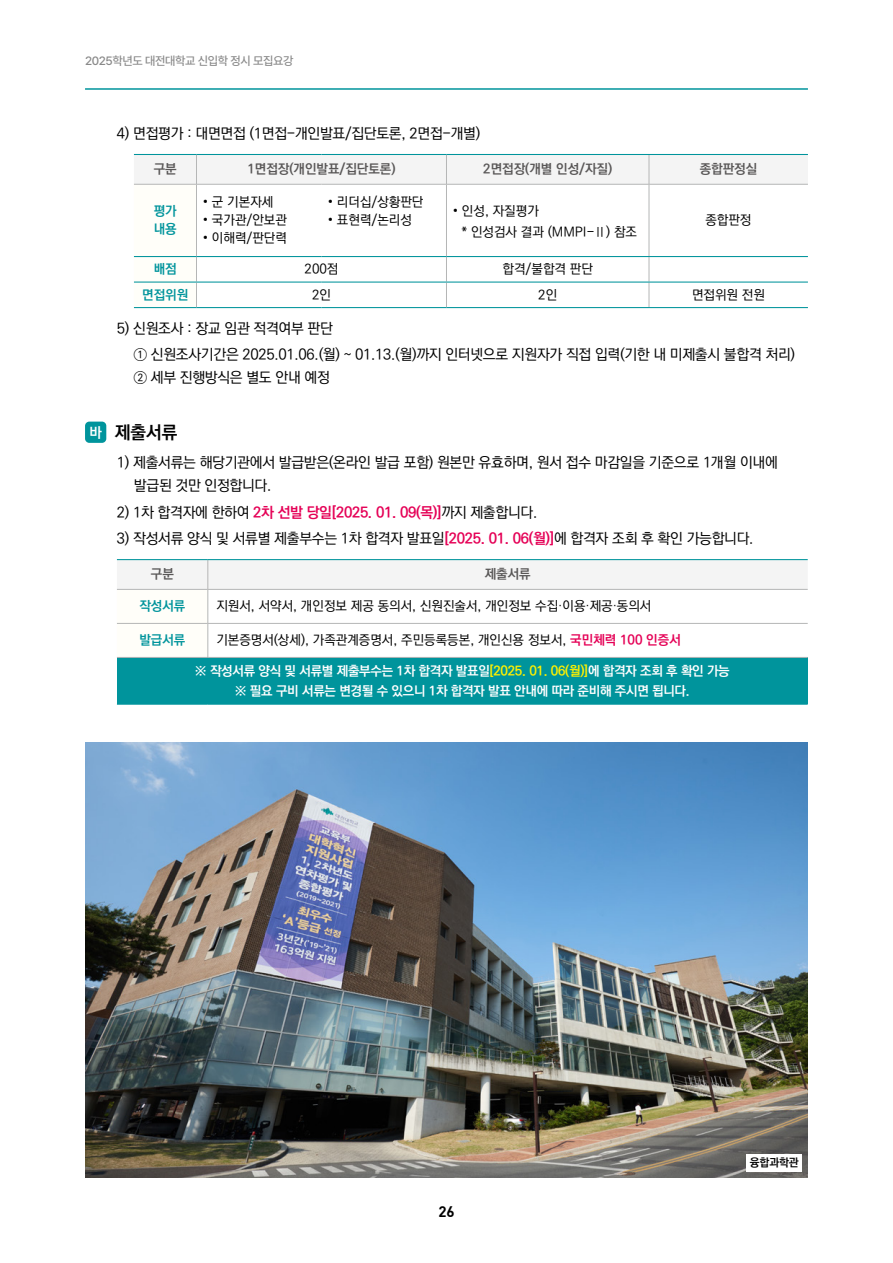
<style>
.page{position:relative;width:893px;height:1263px;background:#fff}
.page>*{position:absolute;margin:0;border:0;box-sizing:border-box;transform-origin:0 0}
.t1{font:18px "Ko Pub World Dotum PB";color:#000}
.t2{font:15px "Dinbol";color:#000}
.t3{font:14.7px/26.7px "Ko Pub World Dotum PM";letter-spacing:-.02em;color:#000}
.t4{font:14.7px "Ko Pub World Dotum PB";letter-spacing:-.02em;color:#e50056}
.t5{font:13.2px/21px "Ko Pub World Dotum PM";color:#000}
.t6{font:13.2px/19.5px "Ko Pub World Dotum PB";letter-spacing:-.02em;color:#fff;text-align:center}
.t7{font:13.2px "Ko Pub World Dotum PB";color:#595757}
.t8{font:13.2px/18px "Ko Pub World Dotum PB";color:#00949c}
.t9{font:500 12px "Pretendard";letter-spacing:-.03em;color:#898989}
.t10{font:11.25px "Ko Pub World Dotum PB";color:#000}
.s1{font-size:14.25px;color:#fff}
.s2{font-family:"Ko Pub World Dotum PM";color:#000}
.s3{font-family:"Ko Pub World Dotum PB";color:#e50056}
.s4{color:#fff100}
</style>
<div class="page">
<hr style="left:85px;top:88px;width:723px;height:2px;background:#00949c">
<svg style="left:134px;top:155px;width:674px;height:152px"></svg>
<hr style="left:134px;top:184px;width:62px;height:1px;background:#b5b6b6">
<hr style="left:196px;top:184px;width:125px;height:1px;background:#b5b6b6">
<hr style="left:321px;top:184px;width:125px;height:1px;background:#b5b6b6">
<hr style="left:446px;top:184px;width:203px;height:1px;background:#b5b6b6">
<hr style="left:649px;top:184px;width:159px;height:1px;background:#b5b6b6">
<hr style="left:134px;top:154px;width:62px;height:1px;background:#00949c">
<hr style="left:196px;top:154px;width:125px;height:1px;background:#00949c">
<hr style="left:321px;top:154px;width:125px;height:1px;background:#00949c">
<hr style="left:446px;top:154px;width:203px;height:1px;background:#00949c">
<hr style="left:649px;top:154px;width:159px;height:1px;background:#00949c">
<hr style="left:134px;top:256px;width:62px;height:1px;background:#00949c">
<hr style="left:196px;top:256px;width:125px;height:1px;background:#00949c">
<hr style="left:321px;top:256px;width:125px;height:1px;background:#00949c">
<hr style="left:446px;top:256px;width:203px;height:1px;background:#00949c">
<hr style="left:649px;top:256px;width:159px;height:1px;background:#00949c">
<hr style="left:134px;top:282px;width:62px;height:1px;background:#00949c">
<hr style="left:196px;top:282px;width:125px;height:1px;background:#00949c">
<hr style="left:321px;top:282px;width:125px;height:1px;background:#00949c">
<hr style="left:446px;top:282px;width:203px;height:1px;background:#00949c">
<hr style="left:649px;top:282px;width:159px;height:1px;background:#00949c">
<hr style="left:134px;top:307px;width:62px;height:1px;background:#00949c">
<hr style="left:196px;top:307px;width:125px;height:1px;background:#00949c">
<hr style="left:321px;top:307px;width:125px;height:1px;background:#00949c">
<hr style="left:446px;top:307px;width:203px;height:1px;background:#00949c">
<hr style="left:649px;top:307px;width:159px;height:1px;background:#00949c">
<div style="left:85px;top:422px;width:21px;height:21px;background:#00949c;border-radius:4px"></div>
<div style="left:117px;top:657px;width:691px;height:47px;background:#00949c"></div>
<svg style="left:117px;top:560px;width:691px;height:97px"></svg>
<hr style="left:208px;top:590px;width:1px;height:33px;background:#b5b6b6">
<hr style="left:208px;top:624px;width:1px;height:33px;background:#b5b6b6">
<hr style="left:117px;top:589px;width:91px;height:1px;background:#b5b6b6">
<hr style="left:208px;top:589px;width:600px;height:1px;background:#b5b6b6">
<hr style="left:117px;top:623px;width:91px;height:1px;background:#b5b6b6">
<hr style="left:208px;top:623px;width:600px;height:1px;background:#b5b6b6">
<hr style="left:117px;top:657px;width:91px;height:1px;background:#b5b6b6">
<hr style="left:208px;top:657px;width:600px;height:1px;background:#b5b6b6">
<hr style="left:117px;top:559px;width:91px;height:1px;background:#00949c">
<hr style="left:208px;top:559px;width:600px;height:1px;background:#00949c">
<hr style="left:117px;top:704px;width:91px;height:1px;background:#00949c">
<hr style="left:208px;top:704px;width:600px;height:1px;background:#00949c">
<img style="left:85px;top:742px;width:723px;height:436px">
<div style="left:746px;top:1154px;width:56px;height:17px;background:#fff"></div>
<p class="t9" style="left:85px;top:53px;width:210px">2025학년도 대전대학교 신입학 정시 모집요강</p>
<p class="t3" style="left:117px;top:121px;width:365px">4) 면접평가 : 대면면접 (1면접-개인발표/집단토론, 2면접-개별)</p>
<p class="t7" style="left:154px;top:160px;width:25px">구분</p>
<p class="t7" style="left:247px;top:160px;width:150px">1면접장(개인발표/집단토론)</p>
<p class="t7" style="left:483px;top:160px;width:130px">2면접장(개별 인성/자질)</p>
<p class="t7" style="left:700px;top:160px;width:59px">종합판정실</p>
<p class="t8" style="left:154px;top:203px;width:25px">평가 내용</p>
<p class="t5" style="left:328px;top:192px;width:97px">• 리더십/상황판단</p>
<p class="t5" style="left:328px;top:210px;width:86px">• 표현력/논리성</p>
<p class="t5" style="left:461px;top:201px;width:177px;text-indent:-9px">• 인성, 자질평가<br>* 인성검사 결과 (MMPI-Ⅱ) 참조</p>
<p class="t5" style="left:705px;top:210px;width:48px">종합판정</p>
<p class="t5" style="left:203px;top:192px;width:72px">• 군 기본자세</p>
<p class="t5" style="left:203px;top:210px;width:86px">• 국가관/안보관</p>
<p class="t5" style="left:203px;top:228px;width:86px">• 이해력/판단력</p>
<p class="t8" style="left:154px;top:261px;width:25px">배점</p>
<p class="t5" style="left:305px;top:259px;width:35px">200점</p>
<p class="t5" style="left:503px;top:259px;width:92px">합격/불합격 판단</p>
<p class="t8" style="left:142px;top:286px;width:48px">면접위원</p>
<p class="t5" style="left:312px;top:285px;width:20px">2인</p>
<p class="t5" style="left:538px;top:285px;width:20px">2인</p>
<p class="t5" style="left:692px;top:285px;width:74px">면접위원 전원</p>
<p class="t3" style="left:134px;top:315px;width:663px;text-indent:-17px">5) 신원조사 : 장교 임관 적격여부 판단<br>① 신원조사기간은 2025.01.06.(월) ~ 01.13.(월)까지 인터넷으로 지원자가 직접 입력(기한 내 미제출시 불합격 처리)</p>
<p class="t3" style="left:134px;top:365px;width:197px">② 세부 진행방식은 별도 안내 예정</p>
<p class="t1" style="left:89px;top:419px;width:90px"><span class="s1">바</span> 제출서류</p>
<p class="t3" style="left:134px;top:452px;width:645px;line-height:22.5px;text-indent:-17px">1) 제출서류는 해당기관에서 발급받은(온라인 발급 포함) 원본만 유효하며, 원서 접수 마감일을 기준으로 1개월 이내에 발급된 것만 인정합니다.</p>
<p class="t4" style="left:117px;top:501px;width:422px"><span class="s2">2) 1차 합격자에 한하여</span> 2차 선발 당일[2025. 01. 09(목)]<span class="s2">까지 제출합니다.</span></p>
<p class="t3" style="left:117px;top:526px;width:638px">3) 작성서류 양식 및 서류별 제출부수는 1차 합격자 발표일<span class="s3">[2025. 01. 06(월)]</span>에 합격자 조회 후 확인 가능합니다.</p>
<p class="t7" style="left:151px;top:565px;width:25px">구분</p>
<p class="t7" style="left:485px;top:565px;width:48px">제출서류</p>
<p class="t8" style="left:139px;top:598px;width:48px">작성서류</p>
<p class="t5" style="left:216px;top:596px;width:437px">지원서, 서약서, 개인정보 제공 동의서, 신원진술서, 개인정보 수집·이용·제공·동의서</p>
<p class="t8" style="left:139px;top:632px;width:48px">발급서류</p>
<p class="t5" style="left:216px;top:630px;width:466px">기본증명서(상세), 가족관계증명서, 주민등록등본, 개인신용 정보서, <span class="s3">국민체력 100 인증서</span></p>
<p class="t6" style="left:195px;top:662px;width:536px">※ 작성서류 양식 및 서류별 제출부수는 1차 합격자 발표일<span class="s4">[2025. 01. 06(월)]</span>에 합격자 조회 후 확인 가능 ※ 필요 구비 서류는 변경될 수 있으니 1차 합격자 발표 안내에 따라 준비해 주시면 됩니다.</p>
<p class="t2" style="left:438px;top:1202px;width:18px">26</p>
<p class="t10" style="left:750px;top:1155px;width:51px">융합과학관</p>
</div>
